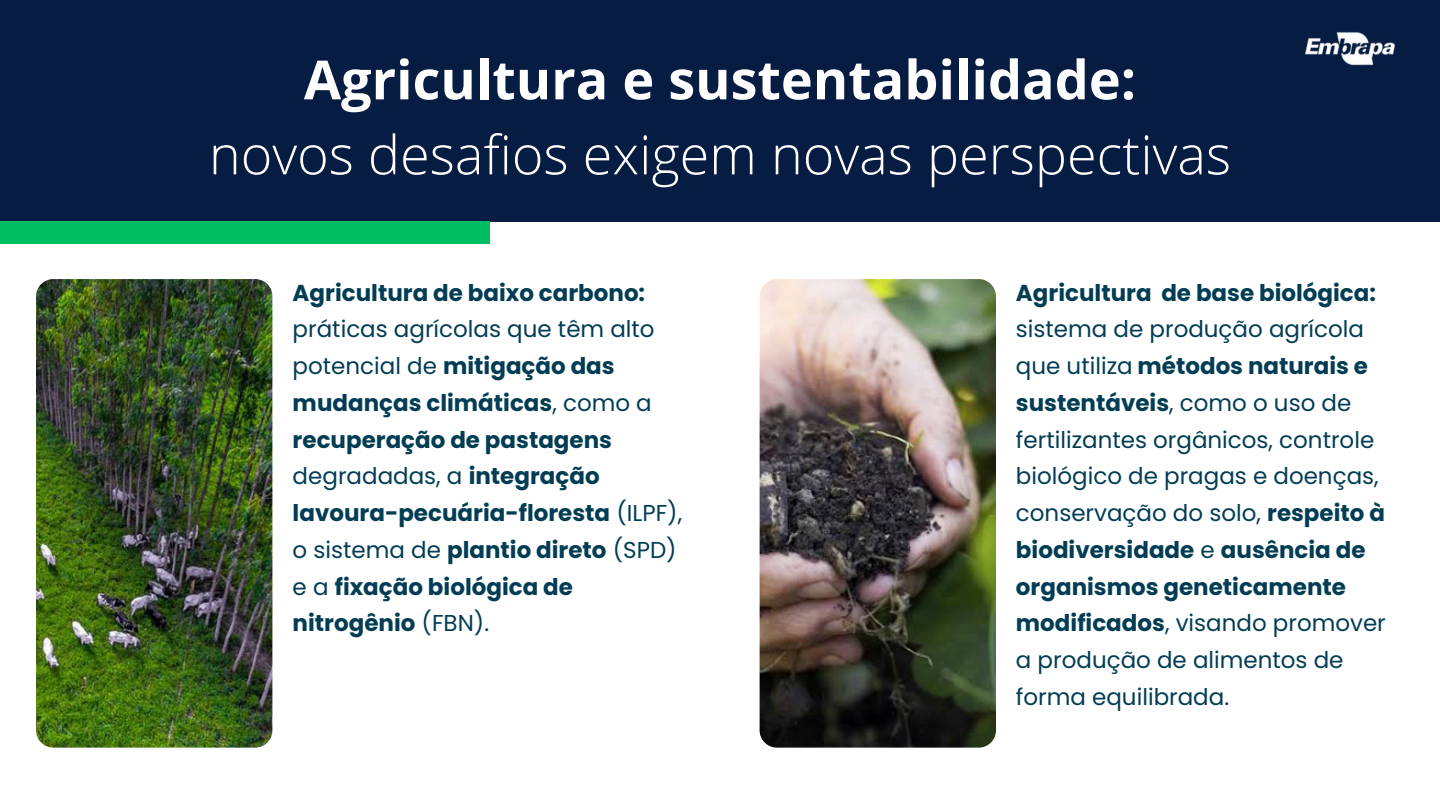
<style>
.page{position:relative;width:1440px;height:810px;background:#fff}
.page>*{position:absolute;margin:0;border:0;box-sizing:border-box;transform-origin:0 0}
.t1{font:300 54px/75px "Open Sans";color:#fff;text-align:center}
.t2{font:23px/36.8px "Poppins";color:#023d54}
.t3{font:700 23px/36.8px "Poppins";color:#023d54}
.s1{font-weight:700}
.s2{font-weight:400}
</style>
<div class="page">
<div style="left:0;top:0;width:1440px;height:221px;background:#071c42"></div>
<div style="left:0;top:221px;width:489px;height:23px;background:#00bf63"></div>
<img style="left:1305px;top:32px;width:90px;height:34px">
<img style="left:760px;top:279px;width:236px;height:468px;border-radius:17px">
<img style="left:36px;top:279px;width:236px;height:468px;border-radius:17px">
<p class="t1" style="left:209px;top:41px;width:1024px"><span class="s1">Agricultura e sustentabilidade:<br></span>novos desafios exigem novas perspectivas</p>
<p class="t3" style="left:293px;top:274px;width:391px">Agricultura de baixo carbono: <span class="s2">práticas agrícolas que têm alto potencial de</span> mitigação das mudanças climáticas<span class="s2">, como a </span>recuperação de pastagens <span class="s2">degradadas, a</span> integração lavoura-pecuária-floresta <span class="s2">(ILPF), o sistema de</span> plantio direto <span class="s2">(SPD) e a</span> fixação biológica de nitrogênio <span class="s2">(FBN).</span></p>
<h1 class="t3" style="left:1016px;top:274px;width:362px">Agricultura de base biológica:</h1>
<p class="t2" style="left:1016px;top:311px;width:371px">sistema de produção agrícola que utiliza <span class="s1">métodos naturais e sustentáveis</span>, como o uso de fertilizantes orgânicos, controle biológico de pragas e doenças, conservação do solo, <span class="s1">respeito à biodiversidade</span> e <span class="s1">ausência de organismos geneticamente modificados</span>, visando promover a produção de alimentos de forma equilibrada.</p>
</div>
